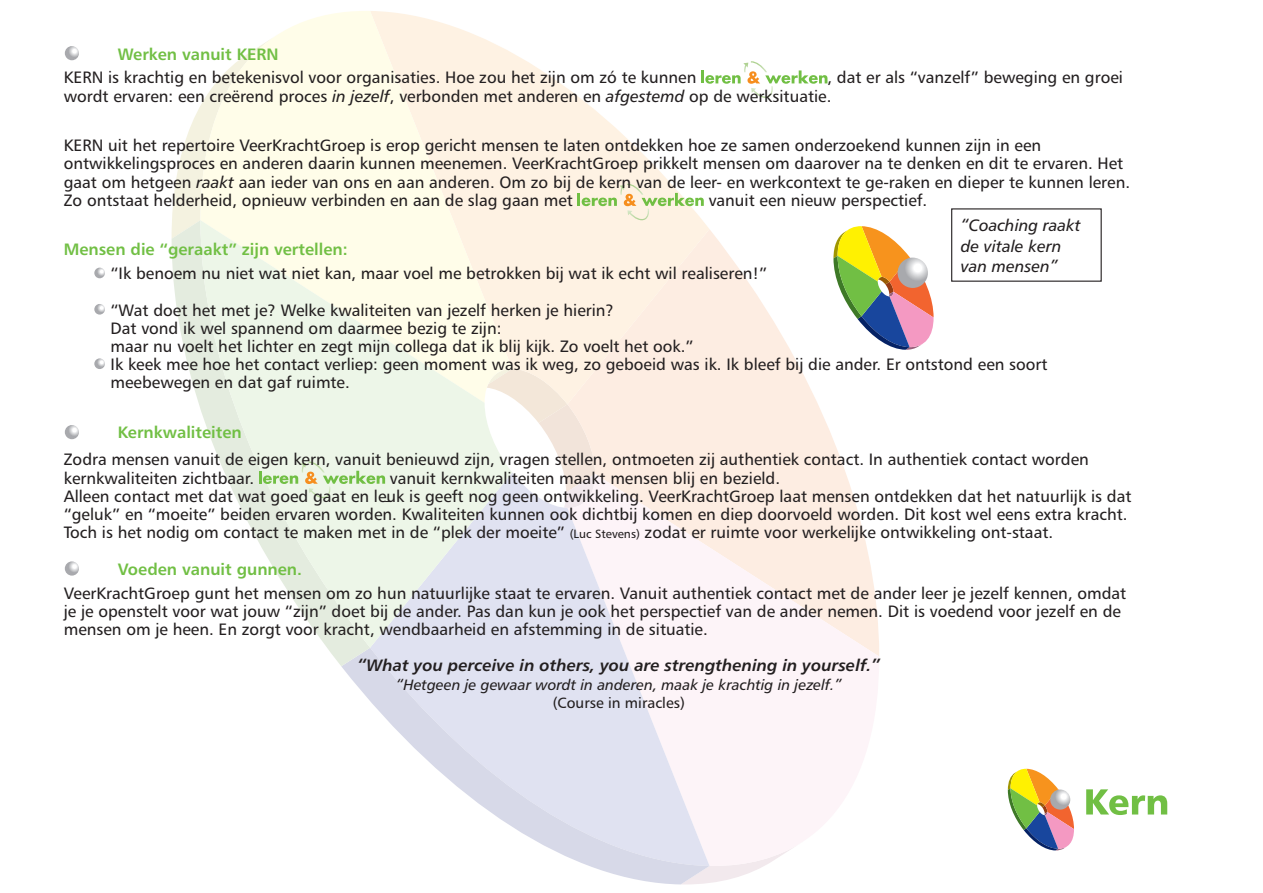
<style>
.page{position:relative;width:1263px;height:893px;background:#fff}
.page>*{position:absolute;margin:0;border:0;box-sizing:border-box;transform-origin:0 0}
.t1{font:16.5px/18.1px "Humanist 777 BT Roman B";color:#231f20}
.t2{font:16.5px "Humanist 777 BT Bold B";color:#71bf44}
.t3{font:16.5px "Humanist 777 BT Bold Italic B";color:#231f20}
.t4{font:16.5px/20.4px "Humanist 777 BT Italic B";color:#231f20}
.t5{font:15px "Humanist 777 BT Italic B";color:#231f20}
.t6{font:15px "Humanist 777 BT Roman B";color:#231f20}
.s1{font-family:"Humanist 777 BT Italic B"}
.s2{font-size:12px}
</style>
<div class="page">
<svg style="left:521px;top:404px;width:46px;height:68px"></svg>
<svg style="left:567px;top:229px;width:279px;height:245px;fill:#fdede2"></svg>
<svg style="left:512px;top:53px;width:197px;height:351px;fill:#fef2e3"></svg>
<svg style="left:709px;top:866px;width:54px;height:17px"></svg>
<svg style="left:709px;top:474px;width:170px;height:392px;fill:#fdf4f8"></svg>
<svg style="left:172px;top:107px;width:28px;height:113px"></svg>
<svg style="left:200px;top:11px;width:312px;height:209px;background:#fef9e9"></svg>
<svg style="left:512px;top:472px;width:197px;height:176px;fill:#fdedf1"></svg>
<svg style="left:341px;top:648px;width:368px;height:236px;fill:#e0e2f1"></svg>
<svg style="left:172px;top:220px;width:198px;height:446px"></svg>
<svg style="left:200px;top:220px;width:312px;height:428px;background:#f1f5ea"></svg>
<svg style="left:1008px;top:769px;width:66px;height:81px"></svg>
<svg style="left:1086px;top:789px;width:81px;height:26px"></svg>
<svg style="left:1050px;top:789px;width:20px;height:21px"></svg>
<svg style="left:701px;top:61px;width:126px;height:39px"></svg>
<svg style="left:577px;top:184px;width:127px;height:38px;background:#ecebcf"></svg>
<svg style="left:259px;top:461px;width:131px;height:41px;background:#dfedd2"></svg>
<svg style="left:65px;top:46px;width:14px;height:14px"></svg>
<svg style="left:94px;top:268px;width:11px;height:10px"></svg>
<svg style="left:94px;top:304px;width:11px;height:11px"></svg>
<svg style="left:94px;top:358px;width:11px;height:11px"></svg>
<svg style="left:65px;top:425px;width:14px;height:14px"></svg>
<svg style="left:65px;top:561px;width:14px;height:15px"></svg>
<div style="left:951px;top:208px;width:151px;height:74px;border:1px solid #231f20"></div>
<svg style="left:833px;top:226px;width:100px;height:124px"></svg>
<svg style="left:897px;top:258px;width:31px;height:30px"></svg>
<p class="t2" style="left:118px;top:43px;width:162px">Werken vanuit KERN</p>
<p class="t1" style="left:64px;top:68px;width:634px">KERN is krachtig en betekenisvol voor organisaties. Hoe zou het zijn om zó te kunnen</p>
<p class="t1" style="left:64px;top:68px;width:1061px;text-indent:764px">, dat er als “vanzelf” beweging en groei wordt ervaren: een creërend proces <span class="s1">in jezelf</span>, verbonden met anderen en <span class="s1">afgestemd</span> op de werksituatie.</p>
<p class="t1" style="left:64px;top:136px;width:1068px">KERN uit het repertoire VeerKrachtGroep is erop gericht mensen te laten ontdekken hoe ze samen onderzoekend kunnen zijn in een ontwikkelingsproces en anderen daarin kunnen meenemen. VeerKrachtGroep prikkelt mensen om daarover na te denken en dit te ervaren. Het gaat om hetgeen <span class="s1">raakt</span> aan ieder van ons en aan anderen. Om zo bij de kern van de leer- en werkcontext te ge-raken en dieper te kunnen leren.<br>Zo ontstaat helderheid, opnieuw verbinden en aan de slag gaan met</p>
<p class="t1" style="left:709px;top:191px;width:220px">vanuit een nieuw perspectief.</p>
<p class="t4" style="left:961px;top:215px;width:122px">“Coaching raakt de vitale kern van mensen”</p>
<p class="t2" style="left:64px;top:239px;width:285px">Mensen die “geraakt” zijn vertellen:</p>
<p class="t1" style="left:111px;top:255px;width:658px;line-height:36.3px">“Ik benoem nu niet wat niet kan, maar voel me betrokken bij wat ik echt wil realiseren!” “Wat doet het met je? Welke kwaliteiten van jezelf herken je hierin?</p>
<p class="t1" style="left:111px;top:319px;width:938px">Dat vond ik wel spannend om daarmee bezig te zijn:<br>maar nu voelt het lichter en zegt mijn collega dat ik blij kijk. Zo voelt het ook.”<br>Ik keek mee hoe het contact verliep: geen moment was ik weg, zo geboeid was ik. Ik bleef bij die ander. Er ontstond een soort meebewegen en dat gaf ruimte.</p>
<p class="t2" style="left:118px;top:422px;width:126px">Kernkwaliteiten</p>
<p class="t1" style="left:64px;top:450px;width:1027px">Zodra mensen vanuit de eigen kern, vanuit benieuwd zijn, vragen stellen, ontmoeten zij authentiek contact. In authentiek contact worden kernkwaliteiten zichtbaar.</p>
<p class="t1" style="left:64px;top:468px;width:1069px;text-indent:326px">vanuit kernkwaliteiten maakt mensen blij en bezield.<br>Alleen contact met dat wat goed gaat en leuk is geeft nog geen ontwikkeling. VeerKrachtGroep laat mensen ontdekken dat het natuurlijk is dat “geluk” en “moeite” beiden ervaren worden. Kwaliteiten kunnen ook dichtbij komen en diep doorvoeld worden. Dit kost wel eens extra kracht.<br>Toch is het nodig om contact te maken met in de “plek der moeite” <span class="s2">(Luc Stevens)</span> zodat er ruimte voor werkelijke ontwikkeling ont-staat.</p>
<p class="t2" style="left:118px;top:559px;width:186px">Voeden vanuit gunnen.</p>
<p class="t1" style="left:64px;top:584px;width:1064px">VeerKrachtGroep gunt het mensen om zo hun natuurlijke staat te ervaren. Vanuit authentiek contact met de ander leer je jezelf kennen, omdat je je openstelt voor wat jouw “zijn” doet bij de ander. Pas dan kun je ook het perspectief van de ander nemen. Dit is voedend voor jezelf en de mensen om je heen. En zorgt voor kracht, wendbaarheid en afstemming in de situatie.</p>
<p class="t3" style="left:358px;top:655px;width:524px">“What you perceive in others, you are strengthening in yourself.”</p>
<p class="t5" style="left:396px;top:675px;width:447px">“Hetgeen je gewaar wordt in anderen, maak je krachtig in jezelf.”</p>
<p class="t6" style="left:553px;top:693px;width:134px">(Course in miracles)</p>
</div>
